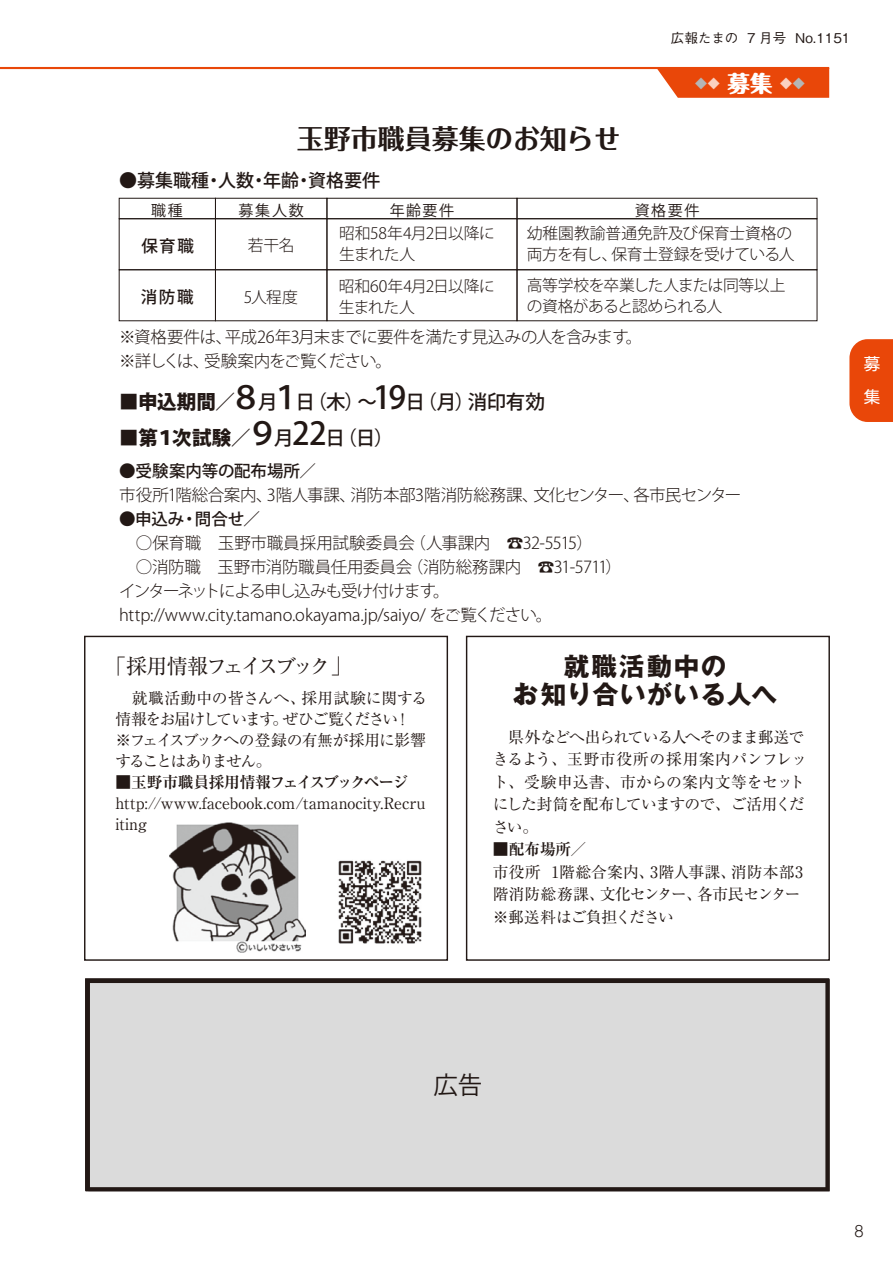
<style>
.page{position:relative;width:893px;height:1263px;background:#fff}
.page>*{position:absolute;margin:0;border:0;box-sizing:border-box;transform-origin:0 0}
.t1{font:500 31.5px "Koz Go Std";color:#221815}
.t2{font:700 27px "Folk Pro";color:#221815}
.t3{font:700 25.5px/28.5px "Gothic MB101 Pr 5";letter-spacing:.065em;color:#221815;text-align:center}
.t4{font:24.45px "Koz Go Pro";color:#221815}
.t5{font:800 22.5px "Maru Fo Pro";color:#fff}
.t6{font:21px "Ryumin Pr 5";letter-spacing:-.145em;color:#221815}
.t7{font:500 19.5px "Koz Go Std";color:#221815}
.t8{font:800 19.5px "Koz Go Std";letter-spacing:.005em;color:#221815}
.t9{font:500 18px "Koz Go Std";color:#221815}
.t10{font:300 16.5px/24px "Koz Go Std";letter-spacing:-.025em;color:#221815}
.t11{font:500 16.5px "Koz Go Std";letter-spacing:-.005em;color:#221815}
.t12{font:300 16.5px "Koz Go Std";color:#221815}
.t13{font:300 16.5px "Koz Go Std";letter-spacing:-.075em;color:#221815}
.t14{font:16.5px "Shin M Go Pro";color:#fff}
.t15{font:15.75px/22.5px "Ryumin Pr 5";letter-spacing:-.02em;color:#221815}
.t16{font:300 15.75px/32.1px "Koz Go Std";letter-spacing:-.025em;color:#221815}
.t17{font:15.75px/21px "Ryumin Pr 5";letter-spacing:-.085em;color:#221815}
.t18{font:300 15.75px "Koz Go Std";letter-spacing:-.045em;color:#221815}
.t19{font:15.75px "Ryumin Pr 5";letter-spacing:.025em;color:#221815}
.t20{font:15.75px "Ryumin Pr 5";letter-spacing:.005em;color:#221815}
.t21{font:15.75px "Ryumin Pr 5";letter-spacing:-.105em;color:#221815}
.t22{font:15.75px "Ryumin Pr 5";letter-spacing:-.065em;color:#221815}
.t23{font:700 15.75px "Ryumin Pr 5";color:#221815}
.t24{font:15px "Koz Go Std";letter-spacing:.1em;color:#221815}
.t25{font:300 15px "Shin M Go Pro";color:#221815}
.t26{font:500 13.5px "Gothic BBB Pr 5";color:#221815}
.t27{font:800 12px "Maru Fo Pro";color:#fad1c1}
.t28{font:800 12px "Maru Fo Pro";color:#b5b6b6}
.s1{color:#fad1c1}
.s2{color:#b5b6b6}
.s3{font-weight:300}
.s4{font-weight:500}
.s5{font-weight:500;font-size:31.5px}
.s6{font-size:19.5px}
.s7{font-weight:700}
.s8{font-weight:400}
</style>
<div class="page">
<hr style="left:0;top:67px;width:829px;height:2px;background:#e94709">
<svg style="left:657px;top:69px;width:172px;height:29px;background:#ea5319"></svg>
<div style="left:86px;top:979px;width:744px;height:212px;background:#dbdbdb"></div>
<div style="left:119px;top:198px;width:97px;height:21px;border:1px solid #221815"></div>
<div style="left:119px;top:218px;width:97px;height:52px;border:1px solid #221815"></div>
<div style="left:215px;top:198px;width:112px;height:21px;border:1px solid #221815"></div>
<div style="left:215px;top:218px;width:112px;height:52px;border:1px solid #221815"></div>
<div style="left:327px;top:198px;width:190px;height:21px;border:1px solid #221815"></div>
<div style="left:327px;top:218px;width:190px;height:52px;border:1px solid #221815"></div>
<div style="left:517px;top:198px;width:300px;height:21px;border:1px solid #221815"></div>
<div style="left:517px;top:218px;width:300px;height:52px;border:1px solid #221815"></div>
<div style="left:119px;top:269px;width:97px;height:52px;border:1px solid #221815"></div>
<div style="left:215px;top:269px;width:112px;height:52px;border:1px solid #221815"></div>
<div style="left:327px;top:269px;width:190px;height:52px;border:1px solid #221815"></div>
<div style="left:517px;top:269px;width:300px;height:52px;border:1px solid #221815"></div>
<svg style="left:849px;top:339px;width:44px;height:83px;background:#ea5016"></svg>
<div style="left:466px;top:636px;width:364px;height:325px;border:1px solid #221815"></div>
<div style="left:84px;top:636px;width:364px;height:325px;border:1px solid #221815"></div>
<img style="left:170px;top:822px;width:135px;height:131px">
<img style="left:338px;top:860px;width:84px;height:84px">
<p class="t26" style="left:671px;top:27px;width:69px">広報たまの</p>
<p class="t26" style="left:747px;top:27px;width:40px">7月号</p>
<p class="t26" style="left:795px;top:27px;width:57px">No.1151</p>
<p class="t2" style="left:297px;top:116px;width:325px">玉野市職員募集のお知らせ</p>
<p class="t9" style="left:263px;top:169px;width:37px">年齢</p>
<p class="t9" style="left:119px;top:169px;width:91px">●募集職種</p>
<p class="t9" style="left:218px;top:169px;width:37px">人数</p>
<p class="t9" style="left:308px;top:169px;width:73px">資格要件</p>
<p class="t9" style="left:205px;top:169px;width:19px">・</p>
<p class="t9" style="left:250px;top:169px;width:19px">・</p>
<p class="t9" style="left:295px;top:169px;width:19px">・</p>
<p class="t24" style="left:151px;top:201px;width:33px">職種</p>
<p class="t24" style="left:239px;top:201px;width:67px">募集人数</p>
<p class="t24" style="left:390px;top:201px;width:66px">年齢要件</p>
<p class="t5" style="left:727px;top:65px;width:47px">募集</p>
<p class="t28" style="left:695px;top:74px;width:26px">◆<span class="s1">◆</span></p>
<p class="t27" style="left:780px;top:74px;width:26px">◆<span class="s2">◆</span></p>
<p class="t24" style="left:635px;top:201px;width:66px">資格要件</p>
<p class="t11" style="left:141px;top:235px;width:54px">保育職</p>
<p class="t11" style="left:141px;top:286px;width:54px">消防職</p>
<p class="t16" style="left:248px;top:230px;width:48px">若干名</p>
<p class="t16" style="left:244px;top:281px;width:55px">5人程度</p>
<p class="t16" style="left:339px;top:217px;width:157px">昭和58年月4 2日以降に</p>
<p class="t16" style="left:339px;top:238px;width:158px">生まれた人<br>昭和60年月4 2日以降に</p>
<p class="t16" style="left:339px;top:291px;width:78px">生まれた人</p>
<p class="t16" style="left:527px;top:223px;width:269px;line-height:21px;text-align:right">幼稚園教諭普通免許及び保育士資格の保育士登録を受けている人</p>
<p class="t16" style="left:527px;top:239px;width:260px;line-height:31.3px">両方を有し、<br>高等学校を卒業した人または同等以上</p>
<p class="t18" style="left:527px;top:297px;width:197px">の資格があると認められる人</p>
<p class="t10" style="left:225px;top:325px;width:406px">平成26年3月末までに要件を満たす見込みの人を含みます</p>
<p class="t10" style="left:204px;top:325px;width:189px;text-indent:-85px">※資格要件は、<br>受験案内をご覧ください。</p>
<p class="t10" style="left:626px;top:325px;width:18px">。</p>
<p class="t10" style="left:119px;top:349px;width:92px">※詳しくは、</p>
<p class="t8" style="left:119px;top:389px;width:144px"><span class="s3">■</span>申込期間<span class="s4">／</span><span class="s5">８</span></p>
<p class="t1" style="left:258px;top:377px;width:45px">１<span class="s6">月</span></p>
<p class="t7" style="left:296px;top:389px;width:21px">日</p>
<p class="t1" style="left:373px;top:377px;width:34px">19</p>
<p class="t7" style="left:308px;top:389px;width:71px">（木）～</p>
<p class="t7" style="left:405px;top:389px;width:21px">日</p>
<p class="t8" style="left:172px;top:425px;width:108px">次試験<span class="s4">／</span><span class="s5">９</span></p>
<p class="t1" style="left:292px;top:413px;width:36px">22</p>
<p class="t8" style="left:119px;top:425px;width:58px"><span class="s3">■</span>第１</p>
<p class="t11" style="left:119px;top:460px;width:198px"><span class="s3">●</span>受験案内等の配布場所<span class="s3">／</span></p>
<p class="t7" style="left:274px;top:425px;width:21px">月</p>
<p class="t7" style="left:325px;top:425px;width:21px">日</p>
<p class="t7" style="left:337px;top:425px;width:58px">（日(</p>
<p class="t7" style="left:468px;top:389px;width:79px">消印有効</p>
<p class="t7" style="left:417px;top:389px;width:58px">（月）</p>
<p class="t13" style="left:633px;top:484px;width:109px">各市民センター</p>
<p class="t10" style="left:195px;top:483px;width:79px;text-indent:-76px">市役所1階総合案内、<span class="s4">問合せ／</span></p>
<p class="t10" style="left:267px;top:483px;width:90px">3階人事課、</p>
<p class="t10" style="left:350px;top:483px;width:190px">消防本部3階消防総務課、</p>
<p class="t10" style="left:533px;top:483px;width:108px">文化センター、</p>
<p class="t11" style="left:119px;top:508px;width:67px"><span class="s3">●</span>申込み</p>
<p class="t11" style="left:181px;top:508px;width:18px">・</p>
<p class="t12" style="left:119px;top:532px;width:297px">　○保育職　玉野市職員採用試験委員会</p>
<p class="t10" style="left:409px;top:531px;width:82px">（人事課内</p>
<p class="t10" style="left:507px;top:531px;width:87px">☎32-5515(</p>
<p class="t10" style="left:119px;top:555px;width:295px">　○消防職　玉野市消防職員任用委員会</p>
<p class="t10" style="left:407px;top:555px;width:116px">（消防総務課内</p>
<p class="t10" style="left:538px;top:555px;width:85px">☎31-5711(</p>
<p class="t10" style="left:119px;top:579px;width:435px">インターネットによる申し込みも受け付けますhttp://www.city.tamano.okayama j p. /saiyo/ をご覧ください。</p>
<p class="t10" style="left:433px;top:579px;width:18px">。</p>
<p class="t6" style="left:105px;top:649px;width:248px">「採用情報フェイスブック「</p>
<p class="t20" style="left:301px;top:685px;width:127px">採用試験に関する</p>
<p class="t19" style="left:116px;top:685px;width:192px">　就職活動中の皆さんへ、</p>
<p class="t21" style="left:282px;top:706px;width:117px">ぜひご覧ください</p>
<p class="t17" style="left:116px;top:707px;width:312px">情報をお届けしています<br>※フェイスブックへの登録の有無が採用に影響することはありません。</p>
<p class="t15" style="left:116px;top:770px;width:312px;line-height:21px">■<span class="s7">玉野市職員採用情報フェイスブックページ</span>http://www.facebook.com/tamanocity.Recru iting</p>
<p class="t15" style="left:395px;top:706px;width:17px">!</p>
<p class="t15" style="left:273px;top:706px;width:17px">。</p>
<p class="t3" style="left:513px;top:650px;width:266px">就職活動中の<br>お知り合いがいる人へ</p>
<p class="t15" style="left:493px;top:724px;width:316px">　県外などへ出られている人へそのまま郵送できるよう、玉野市役所の採用案内パンフレット、受験申込書、市からの案内文等をセットにした封筒を配布していますので、ご活用ください。</p>
<p class="t23" style="left:493px;top:837px;width:95px">■配布場所<span class="s8">／</span></p>
<p class="t15" style="left:731px;top:859px;width:73px">消防本部3</p>
<p class="t15" style="left:650px;top:859px;width:88px">3階人事課、</p>
<p class="t15" style="left:493px;top:859px;width:50px">市役所</p>
<p class="t15" style="left:551px;top:859px;width:105px">1階総合案内、</p>
<p class="t22" style="left:697px;top:882px;width:105px">各市民センター</p>
<p class="t15" style="left:600px;top:882px;width:104px">文化センター、</p>
<p class="t15" style="left:493px;top:882px;width:183px">階消防総務課、<br>※郵送料はご負担ください</p>
<p class="t14" style="left:864px;top:351px;width:17px">募</p>
<p class="t14" style="left:864px;top:384px;width:17px">集</p>
<p class="t4" style="left:433px;top:1069px;width:50px">広告</p>
<p class="t25" style="left:854px;top:1220px;width:11px">8</p>
</div>
